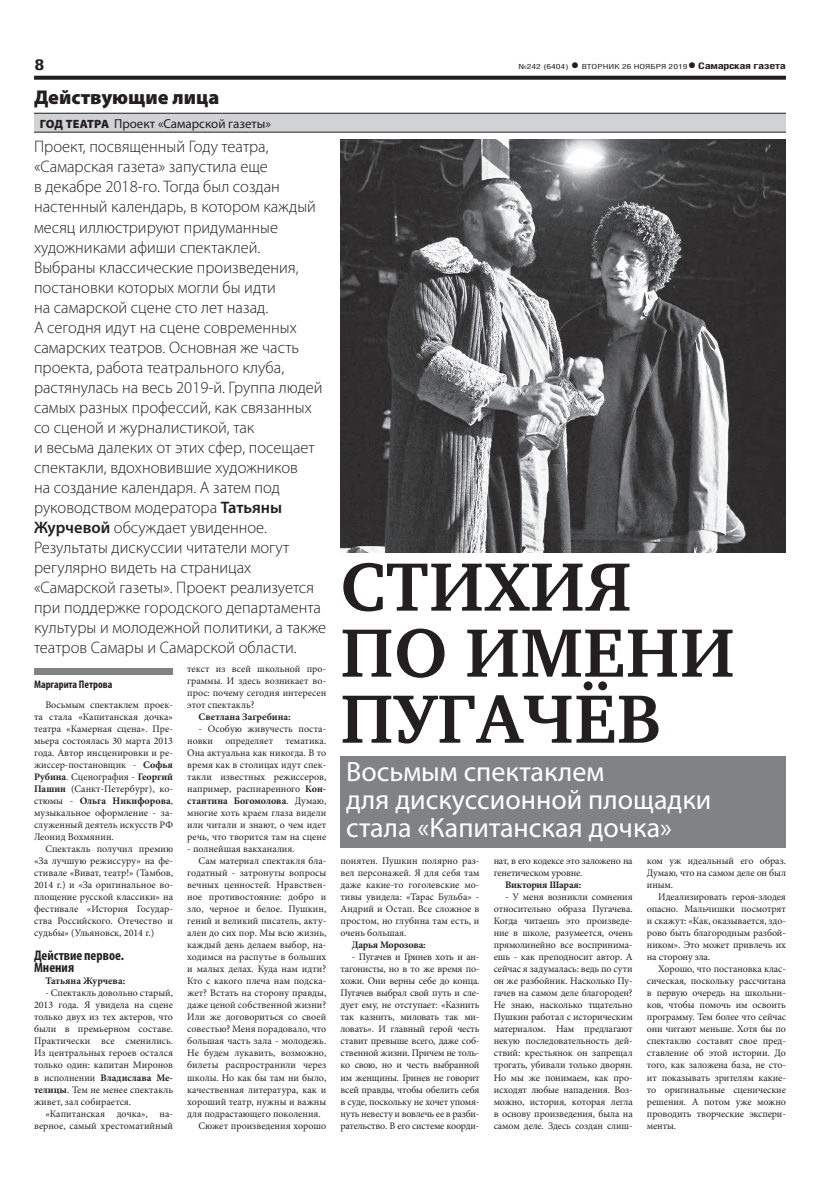
<style>
.page{position:relative;width:820px;height:1191px;background:#fff}
.page>*{position:absolute;margin:0;border:0;box-sizing:border-box;transform-origin:0 0}
.t1{font:700 70px/66px "Charter C";letter-spacing:.01em;color:#231f20}
.t2{font:28px/28px "Myriad Pro";color:#fff}
.t3{font:900 20px "Myriad Pro";color:#231f20}
.t4{font:300 16.7px/20px "Myriad Pro";color:#231f20}
.t5{font:700 15px "Helios Cond";color:#231f20;scale:1.4 1}
.t6{font:700 condensed 14px/12px "Myriad Pro";color:#231f20}
.t7{font:13px "Myriad Pro";color:#231f20}
.t8{font:700 condensed 11px "Myriad Pro";color:#231f20}
.t9{font:10px/12px "Minion Pro";color:#231f20;text-align:justify}
.t10{font:700 10px "Minion Pro";letter-spacing:-.005em;color:#231f20}
.t11{font:10px/12px "Minion Pro";letter-spacing:-.02em;color:#231f20}
.t12{font:700 9px "Helios Cond";letter-spacing:-.02em;color:#231f20;scale:1.4 1}
.t13{font:7px "Helios Cond";color:#231f20;scale:1.4 1}
.s1{font-weight:700;font-size:16px}
.s2{font-size:16px}
.s3{font-weight:900;font-size:12px}
.s4{font-weight:600}
.s5{font-weight:700}
</style>
<div class="page">
<svg style="left:34px;top:76px;width:751px;height:4px;background:#322f2f"></svg>
<img style="left:340px;top:140px;width:445px;height:413px">
<div style="left:34px;top:113px;width:751px;height:19px;background:#d1d2d4"></div>
<hr style="left:34px;top:113px;width:751px;height:1px;background:#231f20">
<hr style="left:34px;top:132px;width:751px;height:1px;background:#231f20">
<div style="left:340px;top:756px;width:445px;height:92px;background:#808285"></div>
<div style="left:34px;top:668px;width:139px;height:7px;background:#808285"></div>
<h3 class="t5" style="left:34px;top:55px;width:9px">8</h3>
<p class="t13" style="left:518px;top:63px;width:122px">№242 (6404) <span class="s1">•</span> вторник 26 ноября 2019</p>
<p class="t12" style="left:687px;top:61px;width:72px"><span class="s2">•</span> Самарская газета</p>
<h3 class="t3" style="left:34px;top:86px;width:187px">Действующие лица</h3>
<h3 class="t7" style="left:40px;top:115px;width:232px"><span class="s3">Год театра</span> Проект «Самарской газеты»</h3>
<p class="t4" style="left:34px;top:137px;width:293px">Проект, посвященный Году театра, «Самарская газета» запустила еще<br>в декабре 2018-го. Тогда был создан настенный календарь, в котором каждый месяц иллюстрируют придуманные художниками афиши спектаклей.<br>Выбраны классические произведения, постановки которых могли бы идти<br>на самарской сцене сто лет назад.<br>А сегодня идут на сцене современных самарских театров. Основная же часть проекта, работа театрального клуба, растянулась на весь 2019-й. Группа людей самых разных профессий, как связанных со сценой и журналистикой, так<br>и весьма далеких от этих сфер, посещает спектакли, вдохновившие художников<br>на создание календаря. А затем под руководством модератора <span class="s4">Татьяны Журчевой</span> обсуждает увиденное.<br>Результаты дискуссии читатели могут регулярно видеть на страницах «Самарской газеты». Проект реализуется при поддержке городского департамента культуры и молодежной политики, а также театров Самары и Самарской области.</p>
<p class="t8" style="left:34px;top:678px;width:80px">Маргарита Петрова</p>
<p class="t9" style="left:34px;top:699px;width:140px;text-indent:11px">Восьмым спектаклем проек&shy;та стала «Капитанская дочка» театра «Камерная сцена». Пре&shy;мьера состоялась 30 марта 2013 года. Автор инсценировки и ре&shy;жиссер-постановщик - <span class="s5">Софья Рубина</span>. Сценография - <span class="s5">Георгий Пашин</span> (Санкт-Петербург), ко&shy;стюмы - <span class="s5">Ольга Никифорова</span>, музыкальное оформление - за&shy;служенный деятель искусств РФ Леонид Вохмянин.</p>
<p class="t9" style="left:34px;top:843px;width:140px;text-indent:11px">Спектакль получил премию «За лучшую режиссуру» на фе&shy;стивале «Виват, театр!» (Тамбов, 2014 г.) и «За оригинальное во&shy;площение русской классики» на фестивале «История Государ&shy;ства Российского. Отечество и судьбы» (Ульяновск, 2014 г.)</p>
<h3 class="t6" style="left:34px;top:949px;width:92px">Действие первое.<br>Мнения</h3>
<p class="t10" style="left:45px;top:974px;width:81px">Татьяна Журчева:</p>
<p class="t9" style="left:34px;top:987px;width:140px;text-indent:11px">- Спектакль довольно старый, 2013 года. Я увидела на сцене только двух из тех актеров, что были в премьерном составе.<br>Практически все сменились.<br>Из центральных героев остался только один: капитан Миронов в исполнении <span class="s5">Владислава Ме&shy;телицы</span>. Тем не менее спектакль живет, зал собирается.</p>
<p class="t9" style="left:34px;top:1107px;width:140px;text-align:right">«Капитанская дочка», на&shy;верное, самый хрестоматийный</p>
<p class="t9" style="left:187px;top:663px;width:140px">текст из всей школьной про&shy;граммы. И здесь возникает во&shy;прос: почему сегодня интересен этот спектакль?</p>
<p class="t10" style="left:198px;top:710px;width:94px">Светлана Загребина:</p>
<p class="t9" style="left:187px;top:723px;width:140px;text-indent:11px">- Особую живучесть поста&shy;новки определяет тематика.<br>Она актуальна как никогда. В то время как в столицах идут спек&shy;такли известных режиссеров, например, распиаренного <span class="s5">Кон&shy;стантина Богомолова</span>. Думаю, многие хоть краем глаза видели или читали и знают, о чем идет речь, что творится там на сцене</p>
<p class="t9" style="left:187px;top:843px;width:109px">- полнейшая вакханалия.</p>
<p class="t9" style="left:198px;top:855px;width:129px">Сам материал спектакля бла-</p>
<p class="t9" style="left:187px;top:867px;width:140px">годатный - затронуты вопросы</p>
<p class="t9" style="left:187px;top:879px;width:140px">вечных ценностей. Нравствен-</p>
<p class="t9" style="left:187px;top:891px;width:140px">ное противостояние: добро и</p>
<p class="t9" style="left:187px;top:903px;width:140px">зло, черное и белое. Пушкин,</p>
<p class="t9" style="left:187px;top:915px;width:140px">гений и великий писатель, акту-</p>
<p class="t9" style="left:187px;top:927px;width:140px">ален до сих пор. Мы всю жизнь,</p>
<p class="t9" style="left:187px;top:939px;width:140px">каждый день делаем выбор, на-</p>
<p class="t9" style="left:187px;top:951px;width:140px">ходимся на распутье в больших</p>
<p class="t9" style="left:187px;top:963px;width:140px">и малых делах. Куда нам идти?</p>
<p class="t9" style="left:187px;top:975px;width:140px">Кто с какого плеча нам подска-</p>
<p class="t9" style="left:187px;top:987px;width:140px">жет? Встать на сторону правды,</p>
<p class="t9" style="left:187px;top:999px;width:140px">даже ценой собственной жизни?</p>
<p class="t9" style="left:187px;top:1011px;width:140px">Или же договориться со своей</p>
<p class="t9" style="left:187px;top:1023px;width:140px">совестью? Меня порадовало, что</p>
<p class="t9" style="left:187px;top:1035px;width:140px">большая часть зала - молодежь.</p>
<p class="t9" style="left:187px;top:1047px;width:140px">Не будем лукавить, возможно,</p>
<p class="t9" style="left:187px;top:1059px;width:140px">билеты распространили через</p>
<p class="t9" style="left:187px;top:1071px;width:140px">школы. Но как бы там ни было,</p>
<p class="t9" style="left:187px;top:1083px;width:140px">качественная литература, как и</p>
<p class="t9" style="left:187px;top:1095px;width:140px">хороший театр, нужны и важны</p>
<p class="t9" style="left:187px;top:1107px;width:135px">для подрастающего поколения.</p>
<p class="t9" style="left:198px;top:1119px;width:129px">Сюжет произведения хорошо</p>
<h1 class="t1" style="left:340px;top:555px;width:395px">Стихия по имени<br>Пугачёв</h1>
<h2 class="t2" style="left:346px;top:757px;width:366px">Восьмым спектаклем<br>для дискуссионной площадки стала «Капитанская дочка»</h2>
<p class="t9" style="left:340px;top:855px;width:140px">понятен. Пушкин полярно раз&shy;вел персонажей. Я для себя там даже какие-то гоголевские мо&shy;тивы увидела: «Тарас Бульба» - Андрий и Остап. Все сложное в простом, но глубина там есть, и очень большая.</p>
<p class="t10" style="left:351px;top:938px;width:75px">Дарья Морозова:</p>
<p class="t9" style="left:340px;top:951px;width:140px;text-indent:11px">- Пугачев и Гринев хоть и ан&shy;тагонисты, но в то же время по&shy;хожи. Они верны себе до конца.<br>Пугачев выбрал свой путь и сле&shy;дует ему, не отступает: «Казнить так казнить, миловать так ми&shy;ловать». И главный герой честь ставит превыше всего, даже соб&shy;ственной жизни. Причем не толь&shy;ко свою, но и честь выбранной им женщины. Гринев не говорит всей правды, чтобы обелить себя в суде, поскольку не хочет упомя&shy;нуть невесту и вовлечь ее в разби&shy;рательство. В его системе коорди-</p>
<p class="t11" style="left:493px;top:855px;width:140px">нат, в его кодексе это заложено на генетическом уровне.</p>
<p class="t10" style="left:505px;top:878px;width:78px">Виктория Шарая:</p>
<p class="t9" style="left:493px;top:891px;width:140px;text-indent:11px">- У меня возникли сомнения относительно образа Пугачева.<br>Когда читаешь это произведе&shy;ние в школе, разумеется, очень прямолинейно все воспринима&shy;ешь - как преподносит автор. А сейчас я задумалась: ведь по сути он же разбойник. Насколько Пу&shy;гачев на самом деле благороден?<br>Не знаю, насколько тщательно Пушкин работал с историческим материалом. Нам предлагают некую последовательность дей&shy;ствий: крестьянок он запрещал трогать, убивали только дворян.<br>Но мы же понимаем, как про&shy;исходят любые нападения. Воз&shy;можно, история, которая легла в основу произведения, была на самом деле. Здесь создан слиш-</p>
<p class="t9" style="left:646px;top:855px;width:140px">ком уж идеальный его образ.<br>Думаю, что на самом деле он был иным.</p>
<p class="t9" style="left:646px;top:891px;width:140px;text-indent:11px">Идеализировать героя-злодея опасно. Мальчишки посмотрят и скажут: «Как, оказывается, здо&shy;рово быть благородным разбой&shy;ником». Это может привлечь их на сторону зла.</p>
<p class="t9" style="left:646px;top:963px;width:140px;text-indent:11px">Хорошо, что постановка клас&shy;сическая, поскольку рассчитана в первую очередь на школьни&shy;ков, чтобы помочь им освоить программу. Тем более что сейчас они читают меньше. Хотя бы по спектаклю составят свое пред&shy;ставление об этой истории. До того, как заложена база, не сто&shy;ит показывать зрителям какие&shy;то оригинальные сценические решения. А потом уже можно проводить творческие экспери&shy;менты.</p>
</div>
